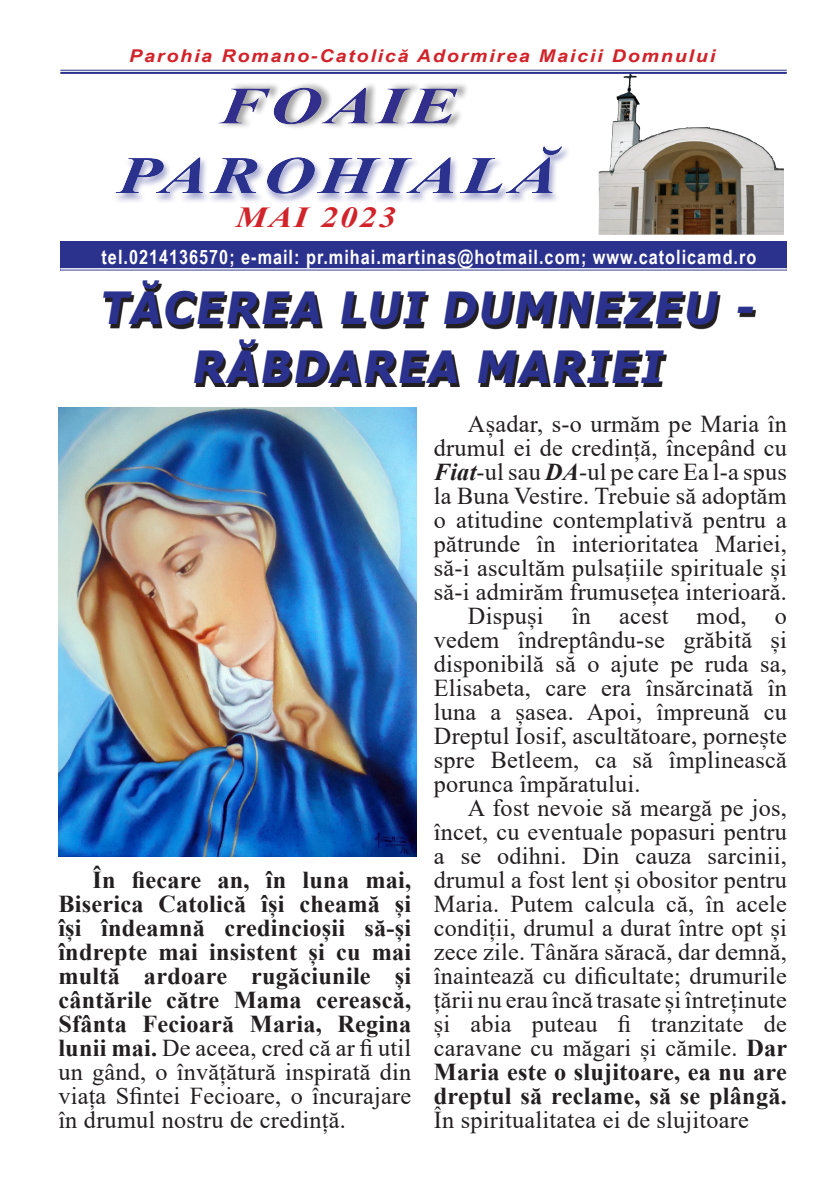
<style>
.page{position:relative;width:840px;height:1191px;background:#fff}
.page>*{position:absolute;margin:0;border:0;box-sizing:border-box;transform-origin:0 0}
.t1{font:italic 700 52.8px "Times New Roman";letter-spacing:.05em;color:#2b328e;scale:1.36 1}
.t2{font:italic 700 52.8px "Times New Roman";letter-spacing:.05em;color:#322e8c;scale:1.36 1}
.Titlu_principal{font:italic 700 44.2px "Tahoma";color:#2b328e}
.corp_text{font:italic 700 29px "Times New Roman";letter-spacing:.05em;color:#d1232a;scale:1.22 1}
.t3{font:24.2px/24px "Times New Roman";letter-spacing:.01em;color:#231f20;text-align:justify}
.t4{font:700 24.2px/24px "Times New Roman";letter-spacing:.01em;color:#231f20;text-align:justify}
.corp_text-2{font:700 19.8px "Arial Narrow";letter-spacing:.05em;color:#fff}
.corp_text-3{font:italic 700 17.6px "Arial Narrow";letter-spacing:.075em;color:#d1232a;scale:1.36 1}
.s1{font-weight:400}
.s2{font-weight:700;font-style:italic}
.s3{font-weight:700}
</style>
<div class="page">
<img style="left:59px;top:407px;width:358px;height:449px">
<svg style="left:105px;top:283px;width:650px;height:104px"></svg>
<img style="left:598px;top:74px;width:185px;height:160px">
<div style="left:112px;top:145px;width:459px;height:59px;background:#2b328e;opacity:.4"></div>
<div style="left:218px;top:82px;width:251px;height:48px;background:#231f20;opacity:.4"></div>
<div style="left:60px;top:240px;width:726px;height:30px;background:#2b328e"></div>
<hr style="left:60px;top:268px;width:726px;height:1px;background:#fff">
<hr style="left:60px;top:269px;width:726px;height:1px;background:#fff">
<hr style="left:60px;top:70px;width:726px;height:1px;background:#2b328e">
<hr style="left:60px;top:72px;width:726px;height:2px;background:#2b328e">
<p class="corp_text-3" style="left:129px;top:43px;width:432px">Parohia Romano-Catolică Adormirea Maicii Domnului</p>
<h1 class="t2" style="left:218px;top:69px;width:177px">FOAIE</h1>
<h1 class="t1" style="left:117px;top:138px;width:325px">PAROHIALĂ</h1>
<p class="corp_text" style="left:235px;top:197px;width:133px">MAI 2023</p>
<p class="corp_text-2" style="left:101px;top:242px;width:656px">tel.0214136570; e-mail: pr.mihai.martinas@hotmail.com; www.catolicamd.ro</p>
<p class="Titlu_principal" style="left:99px;top:277px;width:665px">TĂCEREA LUI DUMNEZEU -</p>
<p class="Titlu_principal" style="left:190px;top:336px;width:482px">RĂBDAREA MARIEI</p>
<p class="t4" style="left:58px;top:867px;width:354px;text-indent:34px">În fiecare an, în luna mai, Biserica Catolică își cheamă și își îndeamnă credincioșii să-și îndrepte mai insistent și cu mai multă ardoare rugăciunile și cântările către Mama cerească, Sfânta Fecioară Maria, Regina lunii mai. <span class="s1">De aceea, cred că ar fi util un gând, o învățătură inspirată din viața Sfintei Fecioare, o încurajare în drumul nostru de credință.</span></p>
<p class="t3" style="left:433px;top:411px;width:354px;text-indent:34px">Așadar, s-o urmăm pe Maria în drumul ei de credință, începând cu <span class="s2">Fiat</span>-ul sau <span class="s2">DA</span>-ul pe care Ea l-a spus la Buna Vestire. Trebuie să adoptăm o atitudine contemplativă pentru a pătrunde în interioritatea Mariei, să-i ascultăm pulsațiile spirituale și să-i admirăm frumusețea interioară.</p>
<p class="t3" style="left:433px;top:603px;width:354px;text-indent:34px">Dispuși în acest mod, o vedem îndreptându-se grăbită și disponibilă să o ajute pe ruda sa, Elisabeta, care era însărcinată în luna a șasea. Apoi, împreună cu Dreptul Iosif, ascultătoare, pornește spre Betleem, ca să împlinească porunca împăratului.</p>
<p class="t3" style="left:433px;top:795px;width:354px;text-indent:34px">A fost nevoie să meargă pe jos, încet, cu eventuale popasuri pentru a se odihni. Din cauza sarcinii, drumul a fost lent și obositor pentru Maria. Putem calcula că, în acele condiții, drumul a durat între opt și zece zile. Tânăra săracă, dar demnă, înaintează cu dificultate; drumurile țării nu erau încă trasate și întreținute și abia puteau fi tranzitate de caravane cu măgari și cămile. <span class="s3">Dar Maria este o slujitoare, ea nu are dreptul să reclame, să se plângă.<br></span>În spiritualitatea ei de slujitoare</p>
</div>
